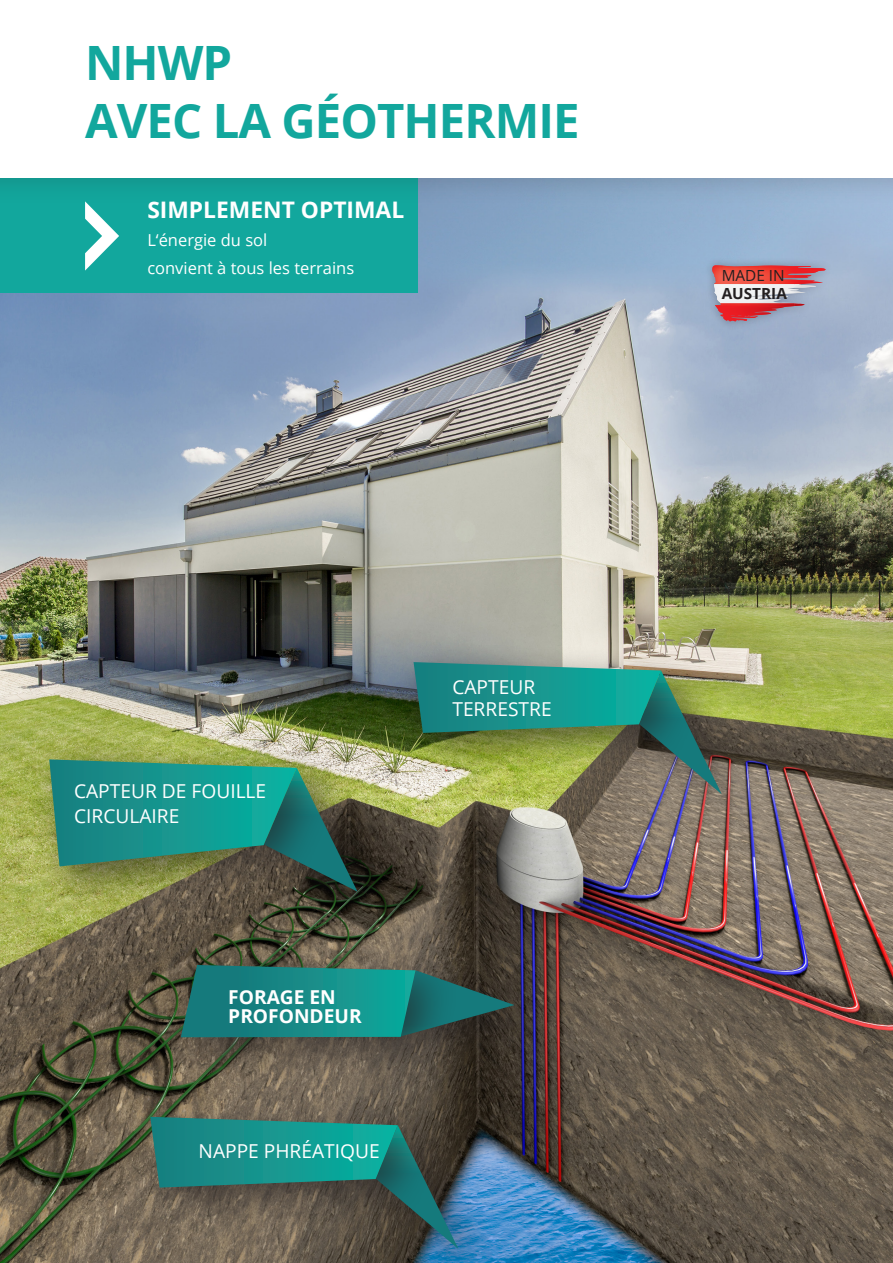
<style>
.page{position:relative;width:893px;height:1263px;background:#fff}
.page>*{position:absolute;margin:0;border:0;box-sizing:border-box;transform-origin:0 0}
.t1{font:700 47.25px "Open Sans";letter-spacing:-.02em;color:#12a79d}
.t2{font:700 22.8px "Open Sans";color:#fff}
.t3{font:19.2px/25px "Open Sans";color:#fff}
.t4{font:700 19.2px "Open Sans";color:#fff}
.t5{font:16.5px "Open Sans";color:#fff}
.t6{font:700 15.3px "Open Sans";color:#231f20}
.t7{font:15.3px "Open Sans";color:#231f20}
</style>
<div class="page">
<img style="left:0;top:206px;width:893px;height:1057px">
<div style="left:246px;top:752px;width:152px;height:180px;background:#231f20;opacity:.62"></div>
<div style="left:29px;top:739px;width:309px;height:171px;background:#231f20;opacity:.62"></div>
<svg style="left:49px;top:759px;width:308px;height:133px;background:#38836f"></svg>
<div style="left:621px;top:655px;width:141px;height:178px;background:#231f20;opacity:.62"></div>
<div style="left:394px;top:642px;width:308px;height:136px;background:#231f20;opacity:.62"></div>
<img style="left:414px;top:662px;width:308px;height:132px">
<div style="left:379px;top:952px;width:174px;height:127px;background:#231f20;opacity:.62"></div>
<div style="left:162px;top:944px;width:296px;height:139px;background:#231f20;opacity:.62"></div>
<svg style="left:181px;top:965px;width:333px;height:72px;background:#1f7571"></svg>
<div style="left:0;top:178px;width:418px;height:115px;background:#12a79d"></div>
<svg style="left:85px;top:206px;width:34px;height:65px"></svg>
<hr style="left:892px;top:598px;width:1px;height:115px;background:#12a79d">
<hr style="left:892px;top:178px;width:1px;height:83px;background:#3e5e6e">
<div style="left:0;top:0;width:893px;height:206px;background:#231f20;opacity:.17"></div>
<div style="left:0;top:0;width:893px;height:178px;background:#fff"></div>
<div style="left:703px;top:256px;width:130px;height:74px;background:#231f20;opacity:.33"></div>
<img style="left:794px;top:266px;width:31px;height:7px">
<img style="left:712px;top:265px;width:82px;height:4px">
<svg style="left:712px;top:269px;width:111px;height:53px"></svg>
<img style="left:499px;top:1127px;width:172px;height:136px">
<div style="left:358px;top:1110px;width:141px;height:153px;background:#231f20;opacity:.62"></div>
<div style="left:131px;top:1096px;width:308px;height:136px;background:#231f20;opacity:.62"></div>
<svg style="left:150px;top:1117px;width:308px;height:132px;background:#3d6d65"></svg>
<p class="t1" style="left:85px;top:29px;width:149px">NHWP</p>
<p class="t1" style="left:85px;top:87px;width:496px">AVEC LA GÉOTHERMIE</p>
<p class="t2" style="left:147px;top:193px;width:258px">SIMPLEMENT OPTIMAL</p>
<p class="t5" style="left:147px;top:228px;width:122px">L‘énergie du sol</p>
<p class="t5" style="left:147px;top:257px;width:208px">convient à tous les terrains</p>
<p class="t7" style="left:722px;top:265px;width:65px">MADE IN</p>
<p class="t6" style="left:722px;top:282px;width:67px">AUSTRIA</p>
<p class="t3" style="left:74px;top:777px;width:194px">CAPTEUR DE FOUILLE<br>CIRCULAIRE</p>
<p class="t4" style="left:228px;top:983px;width:109px">FORAGE EN</p>
<p class="t4" style="left:228px;top:1002px;width:135px">PROFONDEUR</p>
<p class="t3" style="left:199px;top:1138px;width:183px">NAPPE PHRÉATIQUE</p>
<p class="t3" style="left:452px;top:674px;width:84px">CAPTEUR</p>
<p class="t3" style="left:452px;top:696px;width:101px">TERRESTRE</p>
</div>
